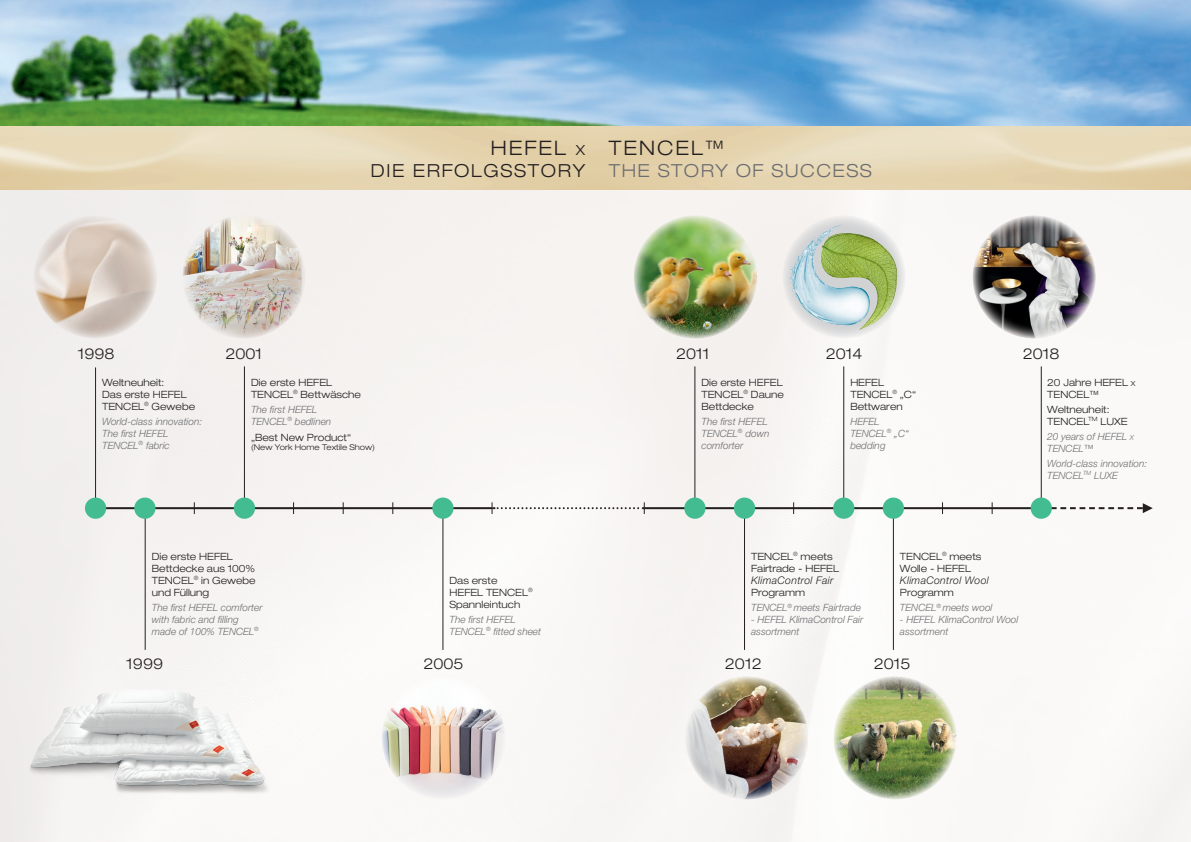
<style>
.page{position:relative;width:1191px;height:842px;background:#fff}
.page>*{position:absolute;margin:0;border:0;box-sizing:border-box;transform-origin:0 0}
.t1{font:300 expanded 20px "Helvetica Neue";letter-spacing:.1em;color:#231f20}
.t2{font:300 expanded 18px "Helvetica Neue";letter-spacing:.08em;color:#6c6d70}
.t3{font:300 expanded 18px "Helvetica Neue";letter-spacing:.09em;color:#231f20}
.t4{font:300 expanded 15px "Helvetica Neue";color:#231f20}
.t5{font:italic 300 10.5px "Helvetica Neue";letter-spacing:.03em;color:#231f20}
.t6{font:italic 300 10px/12px "Helvetica Neue";color:#6c6d70}
.t7{font:300 expanded 10px/12px "Helvetica Neue";color:#231f20;text-align:justify}
.t8{font:300 expanded 8px "Helvetica Neue";color:#231f20}
.s1{font-size:14px}
.s2{font-size:7px}
</style>
<div class="page">
<div style="left:0;top:190px;width:1191px;height:652px;background:#f8f6f5"></div>
<hr style="left:95px;top:507px;width:397px;height:2px;background:#231f20">
<hr style="left:644px;top:507px;width:399px;height:2px;background:#231f20">
<hr style="left:95px;top:367px;width:1px;height:142px;background:#231f20">
<svg style="left:491px;top:502px;width:154px;height:12px"></svg>
<hr style="left:244px;top:366px;width:1px;height:142px;background:#231f20">
<hr style="left:694px;top:366px;width:1px;height:142px;background:#231f20">
<hr style="left:843px;top:366px;width:1px;height:142px;background:#231f20">
<hr style="left:1040px;top:366px;width:1px;height:142px;background:#231f20">
<hr style="left:145px;top:508px;width:1px;height:142px;background:#231f20">
<hr style="left:744px;top:508px;width:1px;height:142px;background:#231f20">
<hr style="left:893px;top:508px;width:1px;height:142px;background:#231f20">
<hr style="left:442px;top:508px;width:1px;height:142px;background:#231f20">
<svg style="left:1050px;top:503px;width:102px;height:10px"></svg>
<img style="left:685px;top:676px;width:123px;height:123px">
<img style="left:633px;top:215px;width:124px;height:124px;border-radius:62px">
<img style="left:34px;top:215px;width:123px;height:124px;border-radius:62px">
<img style="left:833px;top:676px;width:123px;height:123px;border-radius:62px">
<img style="left:382px;top:676px;width:123px;height:123px;border-radius:62px">
<div style="left:782px;top:215px;width:124px;height:124px;background:#f0eeed;border-radius:50%"></div>
<img style="left:783px;top:218px;width:119px;height:116px">
<img style="left:17px;top:677px;width:255px;height:134px">
<img style="left:183px;top:215px;width:119px;height:124px">
<img style="left:972px;top:215px;width:124px;height:124px;border-radius:62px">
<img style="left:0;top:0;width:1191px;height:190px">
<div style="left:85px;top:497px;width:21px;height:22px;background:#43bc92;border-radius:50%"></div>
<div style="left:134px;top:497px;width:21px;height:22px;background:#43bc92;border-radius:50%"></div>
<div style="left:234px;top:497px;width:21px;height:22px;background:#43bc92;border-radius:50%"></div>
<div style="left:432px;top:497px;width:21px;height:22px;background:#43bc92;border-radius:50%"></div>
<div style="left:684px;top:497px;width:21px;height:22px;background:#43bc92;border-radius:50%"></div>
<div style="left:734px;top:497px;width:21px;height:22px;background:#43bc92;border-radius:50%"></div>
<div style="left:833px;top:497px;width:21px;height:22px;background:#43bc92;border-radius:50%"></div>
<div style="left:882px;top:497px;width:22px;height:22px;background:#43bc92;border-radius:50%"></div>
<div style="left:1030px;top:497px;width:21px;height:22px;background:#43bc92;border-radius:50%"></div>
<p class="t1" style="left:491px;top:136px;width:96px">HEFEL <span class="s1">x</span></p>
<p class="t3" style="left:371px;top:160px;width:216px">DIE ERFOLGSSTORY</p>
<p class="t1" style="left:609px;top:136px;width:117px">TENCEL™</p>
<p class="t2" style="left:609px;top:160px;width:264px">THE STORY OF SUCCESS</p>
<p class="t4" style="left:78px;top:345px;width:38px">1998</p>
<p class="t4" style="left:225px;top:345px;width:38px">2001</p>
<p class="t4" style="left:676px;top:345px;width:35px">2011</p>
<p class="t4" style="left:826px;top:345px;width:38px">2014</p>
<p class="t4" style="left:1023px;top:345px;width:38px">2018</p>
<p class="t7" style="left:102px;top:376px;width:64px">Weltneuheit:</p>
<p class="t7" style="left:102px;top:388px;width:86px">Das erste HEFEL</p>
<p class="t7" style="left:102px;top:400px;width:95px">TENCEL<sup>®</sup> Gewebe</p>
<p class="t6" style="left:102px;top:415px;width:102px">World-class innovation:</p>
<p class="t6" style="left:102px;top:427px;width:68px">The first HEFEL</p>
<p class="t6" style="left:102px;top:439px;width:69px">TENCEL<sup>®</sup> fabric</p>
<p class="t7" style="left:251px;top:376px;width:83px">Die erste HEFEL</p>
<p class="t7" style="left:251px;top:388px;width:111px">TENCEL<sup>®</sup> Bettwäsche</p>
<p class="t6" style="left:251px;top:403px;width:68px">The first HEFEL</p>
<p class="t6" style="left:251px;top:415px;width:82px">TENCEL<sup>®</sup> bedlinen</p>
<p class="t7" style="left:251px;top:431px;width:102px">„Best New Product“</p>
<p class="t8" style="left:251px;top:443px;width:126px">(New York Home Textile Show)</p>
<p class="t7" style="left:701px;top:376px;width:83px">Die erste HEFEL</p>
<p class="t7" style="left:701px;top:388px;width:84px">TENCEL<sup>®</sup> Daune</p>
<p class="t7" style="left:701px;top:400px;width:54px">Bettdecke</p>
<p class="t6" style="left:701px;top:415px;width:68px">The first HEFEL</p>
<p class="t6" style="left:701px;top:427px;width:70px">TENCEL<sup>®</sup> down</p>
<p class="t6" style="left:701px;top:439px;width:43px">comforter</p>
<p class="t7" style="left:850px;top:376px;width:35px">HEFEL</p>
<p class="t7" style="left:850px;top:388px;width:67px">TENCEL<sup>®</sup> „C“</p>
<p class="t7" style="left:850px;top:400px;width:54px">Bettwaren</p>
<p class="t6" style="left:850px;top:415px;width:31px">HEFEL</p>
<p class="t6" style="left:850px;top:427px;width:60px">TENCEL<sup>®</sup> „C“</p>
<p class="t6" style="left:850px;top:439px;width:37px">bedding</p>
<p class="t7" style="left:1047px;top:376px;width:90px">20 Jahre HEFEL <span class="s2">x</span></p>
<p class="t7" style="left:1047px;top:388px;width:53px">TENCEL™</p>
<p class="t7" style="left:1047px;top:403px;width:64px">Weltneuheit:</p>
<p class="t7" style="left:1047px;top:415px;width:82px">TENCEL<sup>TM</sup> LUXE</p>
<p class="t6" style="left:1047px;top:430px;width:88px">20 years of HEFEL <span class="s2">x</span></p>
<p class="t6" style="left:1047px;top:442px;width:48px">TENCEL™</p>
<p class="t6" style="left:1047px;top:457px;width:102px">World-class innovation:</p>
<p class="t6" style="left:1047px;top:469px;width:72px">TENCEL<sup>TM</sup> LUXE</p>
<p class="t7" style="left:152px;top:550px;width:83px">Die erste HEFEL</p>
<p class="t7" style="left:152px;top:562px;width:105px">Bettdecke aus 100% TENCEL<sup>®</sup> in Gewebe und Füllung</p>
<p class="t6" style="left:152px;top:601px;width:112px">The first HEFEL comforter</p>
<p class="t6" style="left:152px;top:613px;width:88px">with fabric and filling</p>
<p class="t6" style="left:152px;top:625px;width:109px">made of 100% TENCEL<sup>®</sup></p>
<p class="t7" style="left:449px;top:574px;width:49px">Das erste</p>
<p class="t7" style="left:449px;top:586px;width:85px">HEFEL TENCEL<sup>®</sup></p>
<p class="t7" style="left:449px;top:598px;width:72px">Spannleintuch</p>
<p class="t6" style="left:449px;top:613px;width:68px">The first HEFEL</p>
<p class="t6" style="left:449px;top:625px;width:93px">TENCEL<sup>®</sup> fitted sheet</p>
<p class="t7" style="left:751px;top:550px;width:83px">TENCEL<sup>®</sup> meets</p>
<p class="t7" style="left:751px;top:562px;width:89px">Fairtrade - HEFEL</p>
<p class="t5" style="left:751px;top:574px;width:84px">KlimaControl Fair</p>
<p class="t7" style="left:751px;top:587px;width:55px">Programm</p>
<p class="t6" style="left:751px;top:602px;width:111px">TENCEL<sup>®</sup> meets Fairtrade</p>
<p class="t6" style="left:751px;top:614px;width:114px">- HEFEL KlimaControl Fair</p>
<p class="t6" style="left:751px;top:626px;width:50px">assortment</p>
<p class="t7" style="left:900px;top:550px;width:83px">TENCEL<sup>®</sup> meets</p>
<p class="t7" style="left:900px;top:562px;width:72px">Wolle - HEFEL</p>
<p class="t5" style="left:900px;top:574px;width:90px">KlimaControl Wool</p>
<p class="t7" style="left:900px;top:587px;width:55px">Programm</p>
<p class="t6" style="left:900px;top:602px;width:94px">TENCEL<sup>®</sup> meets wool</p>
<p class="t6" style="left:900px;top:614px;width:120px">- HEFEL KlimaControl Wool assortment</p>
<p class="t4" style="left:126px;top:655px;width:38px">1999</p>
<p class="t4" style="left:423px;top:655px;width:42px">2005</p>
<p class="t4" style="left:725px;top:655px;width:38px">2012</p>
<p class="t4" style="left:874px;top:655px;width:38px">2015</p>
</div>
